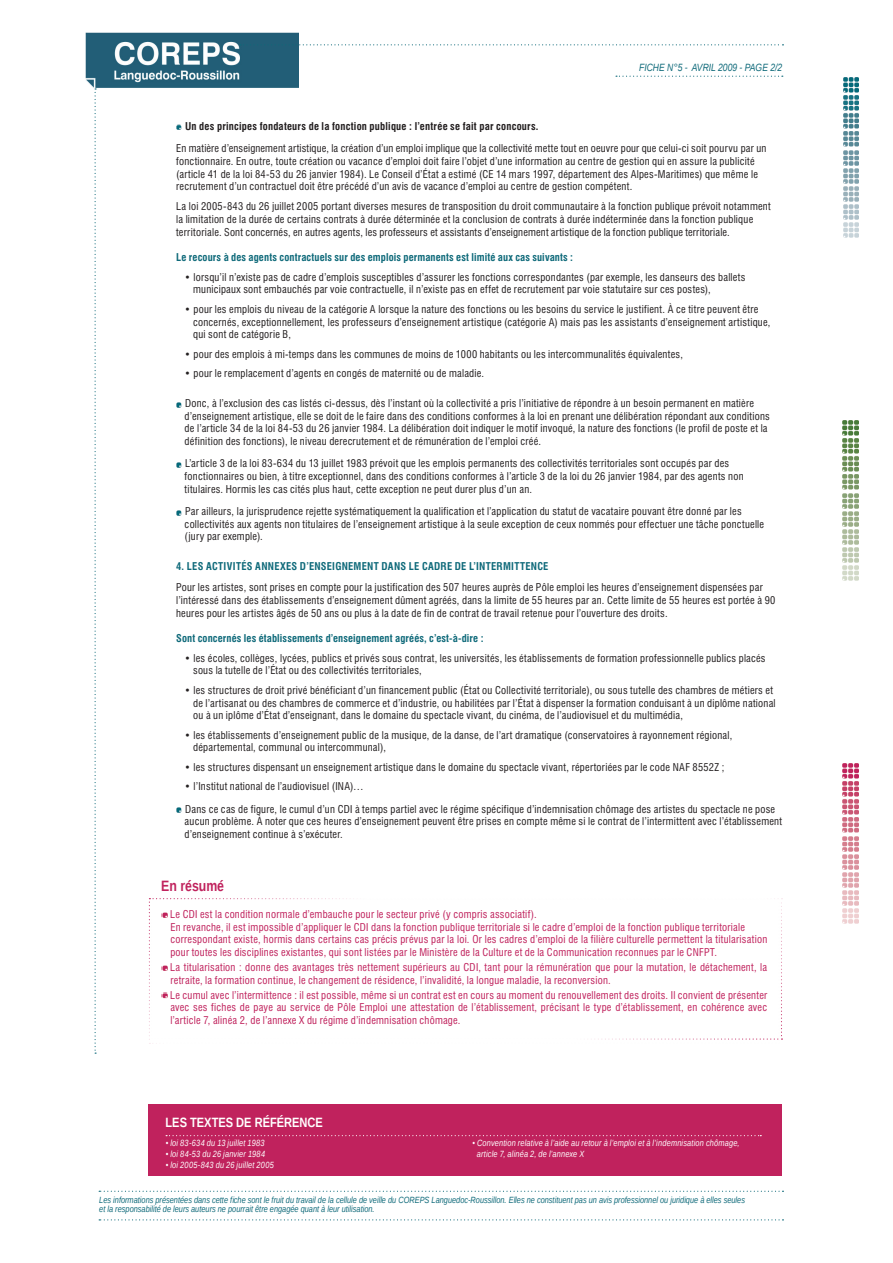
<style>
.page{position:relative;width:893px;height:1263px;background:#fff}
.page>*{position:absolute;margin:0;border:0;box-sizing:border-box;transform-origin:0 0}
.t1{font:700 15px "Liberation Sans Narrow";color:#c0225d}
.t2{font:700 13.5px "Liberation Sans Narrow";color:#fff}
.t3{font:condensed 10.5px/12.6px "Swiss 721 BT";letter-spacing:.02em;color:#231f20}
.t4{font:condensed 10.5px/12.6px "Swiss 721 BT";letter-spacing:.02em;color:#c0225d}
.t5{font:700 condensed 10.5px "Swiss 721 BT";letter-spacing:.01em;color:#0f6a7a}
.t6{font:700 condensed 10.5px "Swiss 721 BT";letter-spacing:.02em;color:#231f20}
.t7{font:700 condensed 10.5px "Swiss 721 BT";letter-spacing:.105em;color:#0f6a7a}
.t8{font:italic 10.5px "Liberation Sans Narrow";color:#0f6a7a}
.t9{font:italic 9px "Liberation Sans Narrow";color:#0f6a7a}
.t10{font:italic 9px/10.8px "Liberation Sans Narrow";letter-spacing:.02em;color:#fff}
.s1{font-family:"Myriad Pro";font-weight:400;font-size:12px;color:#fff}
</style>
<div class="page">
<img style="left:85px;top:33px;width:213px;height:55px">
<svg style="left:95px;top:88px;width:1px;height:966px"></svg>
<svg style="left:240px;top:44px;width:543px;height:1px"></svg>
<img style="left:843px;top:77px;width:16px;height:161px">
<img style="left:843px;top:763px;width:15px;height:161px">
<img style="left:843px;top:420px;width:15px;height:161px">
<svg style="left:176px;top:125px;width:6px;height:5px"></svg>
<svg style="left:176px;top:402px;width:6px;height:5px"></svg>
<svg style="left:176px;top:462px;width:6px;height:5px"></svg>
<svg style="left:176px;top:510px;width:6px;height:5px"></svg>
<svg style="left:176px;top:808px;width:6px;height:5px"></svg>
<svg style="left:616px;top:76px;width:167px;height:1px"></svg>
<svg style="left:149px;top:898px;width:633px;height:146px"></svg>
<svg style="left:99px;top:1219px;width:684px;height:1px"></svg>
<svg style="left:99px;top:1191px;width:684px;height:1px"></svg>
<div style="left:148px;top:1104px;width:634px;height:71px;background:#c0225d"></div>
<svg style="left:166px;top:1135px;width:595px;height:1px"></svg>
<p class="t8" style="left:639px;top:61px;width:145px">fiche n°5 - avril 2009 - page 2/2</p>
<p class="t6" style="left:185px;top:120px;width:355px">Un des principes fondateurs de la fonction publique : l’entrée se fait par concours.</p>
<p class="t3" style="left:176px;top:142px;width:592px">En matière d’enseignement artistique, la création d’un emploi implique que la collectivité mette tout en oeuvre pour que celui-ci soit pourvu par un fonctionnaire. En outre, toute création ou vacance d’emploi doit faire l’objet d’une information au centre de gestion qui en assure la publicité (article 41 de la loi 84-53 du 26 janvier 1984). Le Conseil d’État a estimé (CE 14 mars 1997, département des Alpes-Maritimes) que même le recrutement d’un contractuel doit être précédé d’un avis de vacance d’emploi au centre de gestion compétent.</p>
<p class="t3" style="left:176px;top:200px;width:596px">La loi 2005-843 du 26 juillet 2005 portant diverses mesures de transposition du droit communautaire à la fonction publique prévoit notamment la limitation de la durée de certains contrats à durée déterminée et la conclusion de contrats à durée indéterminée dans la fonction publique territoriale. Sont concernés, en autres agents, les professeurs et assistants d’enseignement artistique de la fonction publique territoriale.</p>
<p class="t5" style="left:176px;top:251px;width:398px">Le recours à des agents contractuels sur des emplois permanents est limité aux cas suivants :</p>
<p class="t3" style="left:193px;top:271px;width:554px;text-indent:-9px">• lorsqu’il n’existe pas de cadre d’emplois susceptibles d’assurer les fonctions correspondantes (par exemple, les danseurs des ballets municipaux sont embauchés par voie contractuelle, il n’existe pas en effet de recrutement par voie statutaire sur ces postes),</p>
<p class="t3" style="left:193px;top:303px;width:579px;text-indent:-9px">• pour les emplois du niveau de la catégorie A lorsque la nature des fonctions ou les besoins du service le justifient. À ce titre peuvent être concernés, exceptionnellement, les professeurs d’enseignement artistique (catégorie A) mais pas les assistants d’enseignement artistique, qui sont de catégorie B,</p>
<p class="t3" style="left:185px;top:347px;width:500px">• pour des emplois à mi-temps dans les communes de moins de 1000 habitants ou les intercommunalités équivalentes,</p>
<p class="t3" style="left:185px;top:367px;width:301px">• pour le remplacement d’agents en congés de maternité ou de maladie.</p>
<p class="t3" style="left:185px;top:397px;width:587px">Donc, à l’exclusion des cas listés ci-dessus, dès l’instant où la collectivité a pris l’initiative de répondre à un besoin permanent en matière d’enseignement artistique, elle se doit de le faire dans des conditions conformes à la loi en prenant une délibération répondant aux conditions de l’article 34 de la loi 84-53 du 26 janvier 1984. La délibération doit indiquer le motif invoqué, la nature des fonctions (le profil de poste et la définition des fonctions), le niveau derecrutement et de rémunération de l’emploi créé.</p>
<p class="t3" style="left:185px;top:457px;width:560px">L’article 3 de la loi 83-634 du 13 juillet 1983 prévoit que les emplois permanents des collectivités territoriales sont occupés par des fonctionnaires ou bien, à titre exceptionnel, dans des conditions conformes à l’article 3 de la loi du 26 janvier 1984, par des agents non titulaires. Hormis les cas cités plus haut, cette exception ne peut durer plus d’un an.</p>
<p class="t3" style="left:185px;top:505px;width:581px">Par ailleurs, la jurisprudence rejette systématiquement la qualification et l’application du statut de vacataire pouvant être donné par les collectivités aux agents non titulaires de l’enseignement artistique à la seule exception de ceux nommés pour effectuer une tâche ponctuelle (jury par exemple).</p>
<p class="t7" style="left:176px;top:560px;width:374px">4. LES activités annexes d’enseignement dans le cadre de l’intermittence</p>
<p class="t3" style="left:176px;top:581px;width:601px">Pour les artistes, sont prises en compte pour la justification des 507 heures auprès de Pôle emploi les heures d’enseignement dispensées par l’intéressé dans des établissements d’enseignement dûment agréés, dans la limite de 55 heures par an. Cette limite de 55 heures est portée à 90 heures pour les artistes âgés de 50 ans ou plus à la date de fin de contrat de travail retenue pour l’ouverture des droits.</p>
<p class="t5" style="left:176px;top:632px;width:309px">Sont concernés les établissements d’enseignement agréés, c’est-à-dire :</p>
<p class="t3" style="left:193px;top:652px;width:574px;text-indent:-9px">• les écoles, collèges, lycées, publics et privés sous contrat, les universités, les établissements de formation professionnelle publics placés sous la tutelle de l’État ou des collectivités territoriales,</p>
<p class="t3" style="left:193px;top:684px;width:584px;text-indent:-9px">• les structures de droit privé bénéficiant d’un financement public (État ou Collectivité territoriale), ou sous tutelle des chambres de métiers et de l’artisanat ou des chambres de commerce et d’industrie, ou habilitées par l’État à dispenser la formation conduisant à un diplôme national ou à un iplôme d’État d’enseignant, dans le domaine du spectacle vivant, du cinéma, de l’audiovisuel et du multimédia,</p>
<p class="t3" style="left:193px;top:728px;width:541px;text-indent:-9px">• les établissements d’enseignement public de la musique, de la danse, de l’art dramatique (conservatoires à rayonnement régional, départemental, communal ou intercommunal),</p>
<p class="t3" style="left:185px;top:761px;width:541px">• les structures dispensant un enseignement artistique dans le domaine du spectacle vivant, répertoriées par le code NAF 8552Z ;</p>
<p class="t3" style="left:185px;top:775px;width:592px;line-height:22.5px">• l’Institut national de l’audiovisuel (INA)…<br>Dans ce cas de figure, le cumul d’un CDI à temps partiel avec le régime spécifique d’indemnisation chômage des artistes du spectacle ne pose</p>
<p class="t3" style="left:185px;top:815px;width:599px">aucun problème. À noter que ces heures d’enseignement peuvent être prises en compte même si le contrat de l’intermittent avec l’établissement d’enseignement continue à s’exécuter.</p>
<h1 class="t1" style="left:148px;top:875px;width:77px"><span class="s1">A</span> EN RÉSUMÉ</h1>
<p class="t4" style="left:170px;top:908px;width:598px">Le CDI est la condition normale d’embauche pour le secteur privé (y compris associatif).<br>En revanche, il est impossible d’appliquer le CDI dans la fonction publique territoriale si le cadre d’emploi de la fonction publique territoriale correspondant existe, hormis dans certains cas précis prévus par la loi. Or les cadres d’emploi de la filière culturelle permettent la titularisation pour toutes les disciplines existantes, qui sont listées par le Ministère de la Culture et de la Communication reconnues par le CNFPT.</p>
<p class="t4" style="left:170px;top:961px;width:598px">La titularisation : donne des avantages très nettement supérieurs au CDI, tant pour la rémunération que pour la mutation, le détachement, la retraite, la formation continue, le changement de résidence, l’invalidité, la longue maladie, la reconversion.</p>
<p class="t4" style="left:170px;top:988px;width:598px;text-align:justify">Le cumul avec l’intermittence : il est possible, même si un contrat est en cours au moment du renouvellement des droits. Il convient de présenter avec ses fiches de paye au service de Pôle Emploi une attestation de l’établissement, précisant le type d’établissement, en cohérence avec l’article 7, alinéa 2, de l’annexe X du régime d’indemnisation chômage.</p>
<p class="t2" style="left:166px;top:1113px;width:74px">LES TEXTES DE</p>
<p class="t2" style="left:255px;top:1113px;width:62px">RÉFÉRENCE</p>
<p class="t10" style="left:166px;top:1137px;width:100px">• loi 83-634 du 13 juillet 1983</p>
<p class="t10" style="left:166px;top:1148px;width:101px">• loi 84-53 du 26 janvier 1984</p>
<p class="t10" style="left:166px;top:1159px;width:110px">• loi 2005-843 du 26 juillet 2005</p>
<p class="t10" style="left:477px;top:1137px;width:264px;text-indent:-4px">• Convention relative à l’aide au retour à l’emploi et à l’indemnisation chômage, article 7, alinéa 2, de l’annexe X</p>
<p class="t9" style="left:99px;top:1194px;width:306px">Les informations présentées dans cette fiche sont le fruit du travail de la cellule de veille du COREPS</p>
<p class="t9" style="left:432px;top:1194px;width:315px">Languedoc-Roussillon. Elles ne constituent pas un avis professionnel ou juridique à elles seules</p>
<p class="t9" style="left:99px;top:1203px;width:277px">et la responsabilité de leurs auteurs ne pourrait être engagée quant à leur utilisation.</p>
</div>
